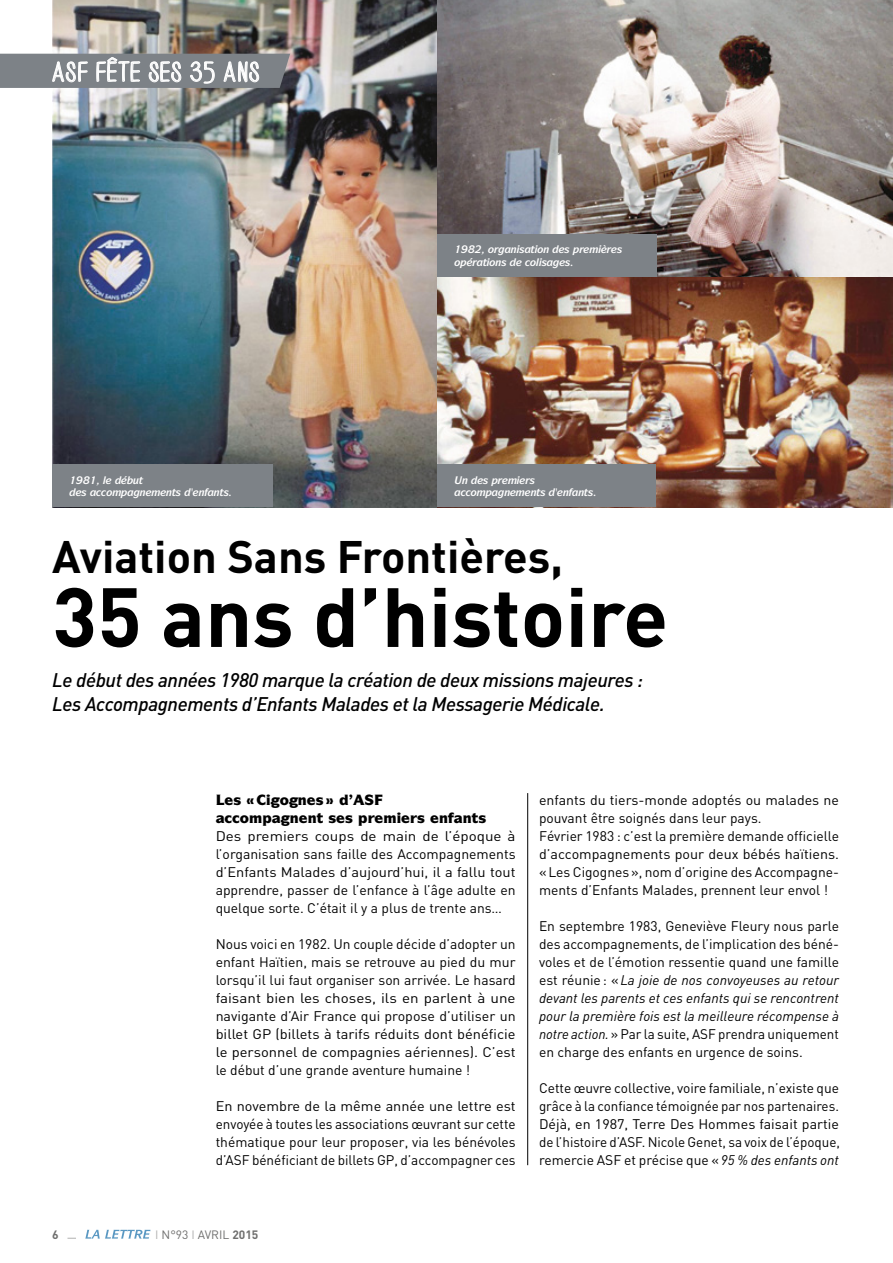
<style>
.page{position:relative;width:893px;height:1263px;background:#fff}
.page>*{position:absolute;margin:0;border:0;box-sizing:border-box;transform-origin:0 0}
.t1{font:700 82.5px "DIN";color:#000}
.t2{font:700 45px "DIN";color:#000}
.t3{font:21px "BIO HAND CRE";letter-spacing:.05em;color:#fff}
.t4{font:italic 500 19.5px/23.4px "DIN";letter-spacing:-.02em;color:#000}
.t5{font:900 14.25px "Symbol";color:#000}
.t6{font:13.8px/18px "DIN";color:#000;text-align:justify}
.t7{font:13.8px/18px "DIN";color:#000;text-align:justify;scale:1.1 1}
.t8{font:13.8px/18px "DIN";color:#000;text-align:justify;scale:1.05 1}
.t9{font:12px "DIN";color:#6f6f6e}
.t10{font:700 12px "DIN";color:#6f6f6e}
.t11{font:italic 700 10.5px "Symbol";color:#fff}
.s1{font-style:italic}
.s2{color:#b1b1b0}
.s3{font-weight:700}
</style>
<div class="page">
<svg style="left:85px;top:1230px;width:66px;height:8px"></svg>
<img style="left:52px;top:0;width:841px;height:507px">
<svg style="left:0;top:40px;width:290px;height:48px;background:#939495"></svg>
<hr style="left:527px;top:793px;width:1px;height:372px;background:#000">
<div style="left:53px;top:465px;width:220px;height:42px;background:#7d8287"></div>
<div style="left:437px;top:234px;width:220px;height:42px;background:#7d8287"></div>
<div style="left:437px;top:465px;width:219px;height:42px;background:#7d8287"></div>
<h3 class="t3" style="left:53px;top:62px;width:209px">ASF FêTE SES 35 ANS</h3>
<p class="t11" style="left:103px;top:473px;width:4px">●</p>
<p class="t11" style="left:140px;top:486px;width:43px">■ ■▼▲</p>
<p class="t11" style="left:199px;top:486px;width:32px">■ ■▼▲</p>
<p class="t11" style="left:488px;top:243px;width:63px">□ ■▲ ▼□■</p>
<p class="t11" style="left:454px;top:255px;width:54px">□ ▼□■▲</p>
<p class="t11" style="left:530px;top:255px;width:18px">□●▲</p>
<p class="t11" style="left:504px;top:486px;width:43px">■ ■▼▲</p>
<p class="t11" style="left:563px;top:486px;width:32px">■ ■▼▲</p>
<h2 class="t2" style="left:52px;top:528px;width:512px">aviation sans frontières,</h2>
<h1 class="t1" style="left:52px;top:563px;width:617px">35 ans d’histoire</h1>
<h3 class="t4" style="left:52px;top:668px;width:592px">Le début des années 1980 marque la création de deux missions majeures :<br>Les Accompagnements d’Enfants Malades et la Messagerie Médicale.</h3>
<p class="t5" style="left:280px;top:790px;width:46px">□■▲</p>
<p class="t5" style="left:290px;top:808px;width:65px">■■▼ ▲▲</p>
<p class="t5" style="left:417px;top:808px;width:71px">▲ ■ ■▼▲</p>
<p class="t7" style="left:216px;top:826px;width:274px">Des premiers coups de main de l’époque à l’organisation sans faille des Accompagnements d’Enfants Malades d’aujourd’hui, il a fallu tout apprendre, passer de l’enfance à l’âge adulte en quelque sorte. C’était il y a plus de trente ans…</p>
<p class="t6" style="left:216px;top:934px;width:301px">Nous voici en 1982. un couple décide d’adopter un enfant Haïtien, mais se retrouve au pied du mur lorsqu’il lui faut organiser son arrivée. Le hasard faisant bien les choses, ils en parlent à une navigante d’Air France qui propose d’utiliser un billet GP (billets à tarifs réduits dont bénéficie le personnel de compagnies aériennes). C’est le début d’une grande aventure humaine !</p>
<p class="t8" style="left:216px;top:1096px;width:287px">En novembre de la même année une lettre est envoyée à toutes les associations œuvrant sur cette thématique pour leur proposer, via les bénévoles d’ASF bénéficiant de billets GP, d’accompagner ces</p>
<p class="t6" style="left:539px;top:790px;width:301px;text-align:left">enfants du tiers-monde adoptés ou malades ne pouvant être soignés dans leur pays.<br>Février 1983 : c’est la première demande officielle d’accompagnements pour deux bébés haïtiens. «Les Cigognes», nom d’origine des Accompagne&shy;ments d’Enfants Malades, prennent leur envol !</p>
<p class="t6" style="left:539px;top:916px;width:301px">En septembre 1983, Geneviève Fleury nous parle des accompagnements, de l’implication des béné&shy;voles et de l’émotion ressentie quand une famille est réunie: «<span class="s1">La joie de nos convoyeuses au retour devant les parents et ces enfants qui se rencontrent pour la première fois est la meilleure récompense à notre action.</span>» Par la suite, ASF prendra uniquement en charge des enfants en urgence de soins.</p>
<p class="t6" style="left:539px;top:1078px;width:302px">Cette œuvre collective, voire familiale, n’existe que grâce à la confiance témoignée par nos partenaires.<br>Déjà, en 1987, Terre Des Hommes faisait partie de l’histoire d’ASF. Nicole Genet, sa voix de l’époque, remercie ASF et précise que «<span class="s1">95 % des enfants ont</span></p>
<p class="t10" style="left:52px;top:1226px;width:8px">6</p>
<p class="t9" style="left:155px;top:1227px;width:105px"><span class="s2">I</span> N°93 <span class="s2">I</span> AVRIL <span class="s3">2015</span></p>
</div>
